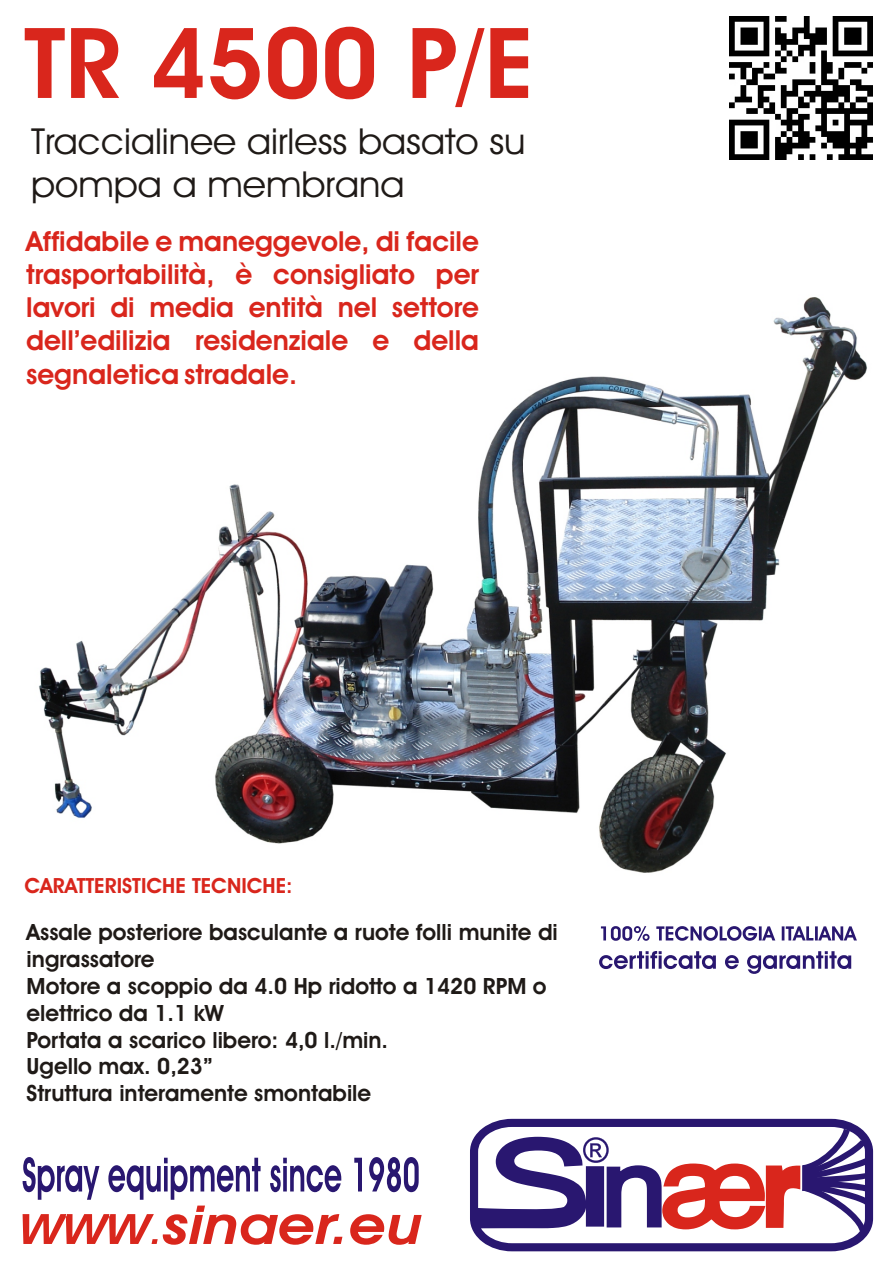
<style>
.page{position:relative;width:894px;height:1263px;background:#fff}
.page>*{position:absolute;margin:0;border:0;box-sizing:border-box;transform-origin:0 0}
.t1{font:700 98.25px "Avant Garde Bk BT";color:#d9261c}
.t2{font:36px/43.2px "Avant Garde Bk BT";color:#1f1a17;scale:1.06 1}
.t3{font:700 27.75px/33px "Avant Garde Bk BT";color:#d9261c;text-align:justify}
.t4{font:700 22.5px/26.8px "Avant Garde Bk BT";color:#1f1a17}
.t5{font:700 21px "Avant Garde Bk BT";color:#d9261c}
</style>
<div class="page">
<img style="left:39px;top:297px;width:828px;height:576px">
<svg style="left:599px;top:926px;width:258px;height:48px"></svg>
<img style="left:729px;top:16px;width:144px;height:143px">
<svg style="left:23px;top:1206px;width:399px;height:39px"></svg>
<svg style="left:23px;top:1157px;width:396px;height:43px"></svg>
<svg style="left:470px;top:1119px;width:403px;height:132px;fill:#2e1d73"></svg>
<svg style="left:474px;top:1129px;width:398px;height:104px"></svg>
<h1 class="t1" style="left:24px;top:23px;width:511px">TR 4500 P/E</h1>
<h2 class="t2" style="left:31px;top:123px;width:468px">Traccialinee airless basato su pompa a membrana</h2>
<p class="t3" style="left:26px;top:227px;width:454px">Affidabile e maneggevole, di facile trasportabilità, è consigliato per lavori di media entità nel settore dell’edilizia residenziale e della segnaletica stradale.</p>
<p class="t5" style="left:25px;top:877px;width:270px">CARATTERISTICHE TECNICHE:</p>
<p class="t4" style="left:27px;top:921px;width:533px">Assale posteriore basculante a ruote folli munite di ingrassatore<br>Motore a scoppio da 4.0 Hp ridotto a 1420 RPM o elettrico da 1.1 kW<br>Portata a scarico libero: 4,0 l./min.<br>Ugello max. 0,23”<br>Struttura interamente smontabile</p>
</div>
